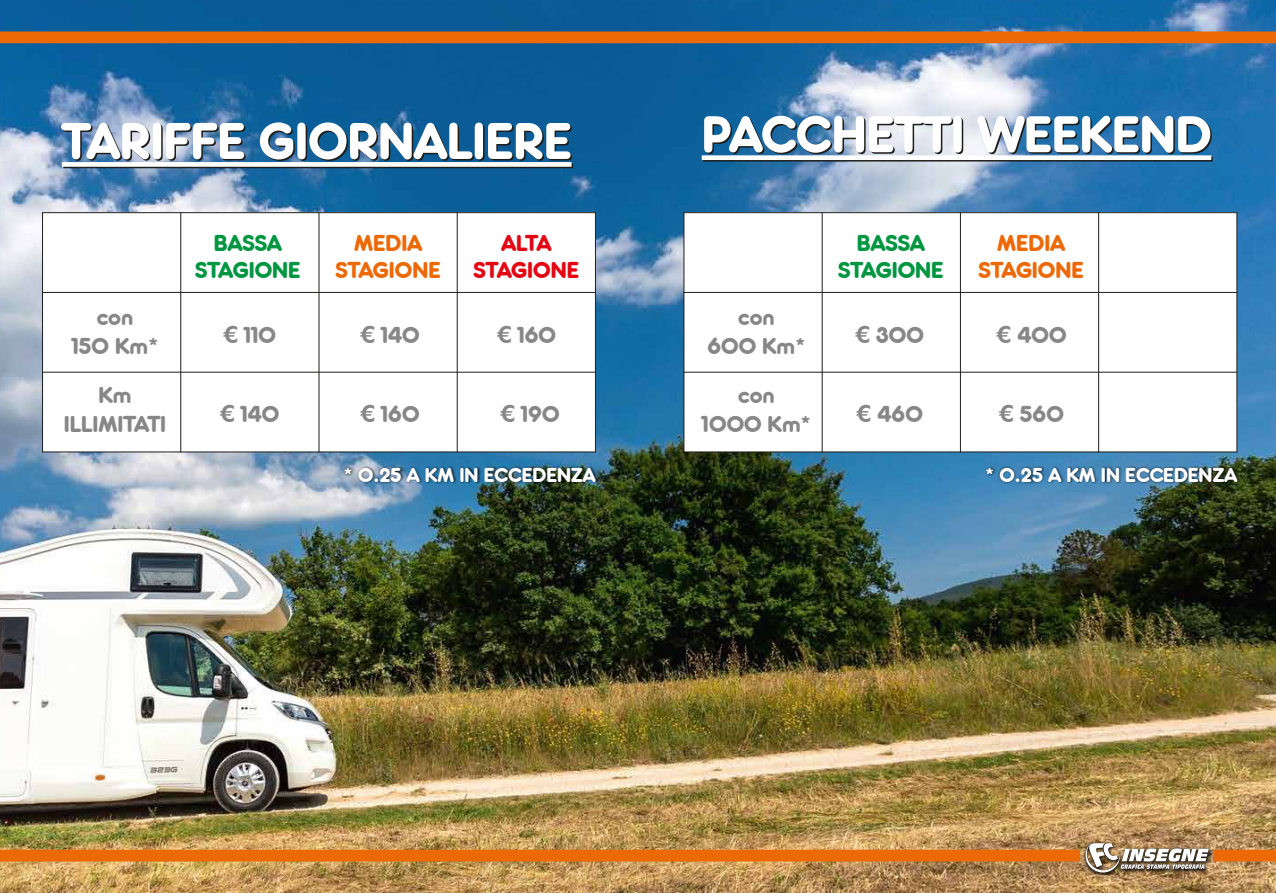
<style>
.page{position:relative;width:1276px;height:893px;background:#fff}
.page>*{position:absolute;margin:0;border:0;box-sizing:border-box;transform-origin:0 0}
.t1{font:500 54px "Frankfurter D";color:#fff}
.t2{font:500 24px/28.5px "Frankfurter D";color:#878787;text-align:center}
.t3{font:500 24px/27px "Frankfurter D";color:#009641;text-align:center}
.t4{font:500 24px/27px "Frankfurter D";color:#ec6907;text-align:center}
.t5{font:500 24px/27px "Frankfurter D";color:#e30613;text-align:center}
.t6{font:500 21px "Frankfurter D";color:#fff}
.s1{font-family:"Futura BT";font-weight:800}
</style>
<div class="page">
<img style="left:0;top:0;width:1276px;height:893px">
<div style="left:0;top:32px;width:1276px;height:11px;background:#ec6907"></div>
<div style="left:703px;top:157px;width:509px;height:5px;background:#252523"></div>
<hr style="left:63px;top:164px;width:510px;height:4px;background:#1d1d1b">
<img style="left:341px;top:461px;width:259px;height:31px">
<img style="left:983px;top:461px;width:259px;height:31px">
<div style="left:43px;top:213px;width:552px;height:239px;background:#fff"></div>
<hr style="left:42px;top:212px;width:1px;height:240px;background:#1d1d1b">
<hr style="left:180px;top:212px;width:1px;height:240px;background:#1d1d1b">
<hr style="left:318px;top:212px;width:1px;height:240px;background:#1d1d1b">
<hr style="left:457px;top:212px;width:1px;height:240px;background:#1d1d1b">
<hr style="left:595px;top:212px;width:1px;height:240px;background:#1d1d1b">
<hr style="left:42px;top:451px;width:554px;height:1px;background:#1d1d1b">
<hr style="left:42px;top:372px;width:554px;height:1px;background:#1d1d1b">
<hr style="left:42px;top:292px;width:554px;height:1px;background:#1d1d1b">
<hr style="left:42px;top:212px;width:554px;height:1px;background:#1d1d1b">
<div style="left:684px;top:213px;width:552px;height:239px;background:#fff"></div>
<hr style="left:683px;top:212px;width:1px;height:240px;background:#1d1d1b">
<hr style="left:822px;top:212px;width:1px;height:240px;background:#1d1d1b">
<hr style="left:960px;top:212px;width:1px;height:240px;background:#1d1d1b">
<hr style="left:1098px;top:212px;width:1px;height:240px;background:#1d1d1b">
<hr style="left:1236px;top:212px;width:1px;height:240px;background:#1d1d1b">
<hr style="left:683px;top:451px;width:554px;height:1px;background:#1d1d1b">
<hr style="left:683px;top:372px;width:554px;height:1px;background:#1d1d1b">
<hr style="left:683px;top:292px;width:554px;height:1px;background:#1d1d1b">
<hr style="left:683px;top:212px;width:554px;height:1px;background:#1d1d1b">
<div style="left:702px;top:155px;width:509px;height:5px;background:#fff"></div>
<div style="left:62px;top:162px;width:509px;height:5px;background:#fff"></div>
<img style="left:1083px;top:839px;width:131px;height:39px">
<img style="left:0;top:842px;width:1276px;height:30px">
<h1 class="t1" style="left:62px;top:111px;width:511px">TARIFFE GIORNALIERE</h1>
<h1 class="t1" style="left:702px;top:104px;width:511px">PACCHETTI WEEKEND</h1>
<p class="t2" style="left:72px;top:303px;width:88px">con<br>150 Km*</p>
<p class="t2" style="left:64px;top:381px;width:104px">Km<br>ILLIMITATI</p>
<p class="t3" style="left:195px;top:229px;width:107px">BASSA<br>STAGIONE</p>
<p class="t4" style="left:335px;top:229px;width:107px">MEDIA<br>STAGIONE</p>
<p class="t5" style="left:473px;top:229px;width:107px">ALTA<br>STAGIONE</p>
<p class="t3" style="left:838px;top:229px;width:107px">BASSA<br>STAGIONE</p>
<p class="t4" style="left:978px;top:229px;width:107px">MEDIA<br>STAGIONE</p>
<p class="t2" style="left:223px;top:321px;width:54px"><span class="s1">€</span> 110</p>
<p class="t2" style="left:220px;top:400px;width:61px"><span class="s1">€</span> 140</p>
<p class="t2" style="left:360px;top:321px;width:61px"><span class="s1">€</span> 140</p>
<p class="t2" style="left:360px;top:400px;width:60px"><span class="s1">€</span> 160</p>
<p class="t2" style="left:497px;top:321px;width:60px"><span class="s1">€</span> 160</p>
<p class="t2" style="left:500px;top:400px;width:60px"><span class="s1">€</span> 190</p>
<p class="t2" style="left:707px;top:303px;width:100px">con<br>600 Km*</p>
<p class="t2" style="left:702px;top:381px;width:111px">con<br>1000 Km*</p>
<p class="t2" style="left:855px;top:321px;width:70px"><span class="s1">€</span> 300</p>
<p class="t2" style="left:856px;top:400px;width:68px"><span class="s1">€</span> 460</p>
<p class="t2" style="left:996px;top:321px;width:72px"><span class="s1">€</span> 400</p>
<p class="t2" style="left:999px;top:400px;width:66px"><span class="s1">€</span> 560</p>
<p class="t6" style="left:344px;top:463px;width:253px">* 0.25 A KM IN ECCEDENZA</p>
<p class="t6" style="left:985px;top:463px;width:253px">* 0.25 A KM IN ECCEDENZA</p>
</div>
